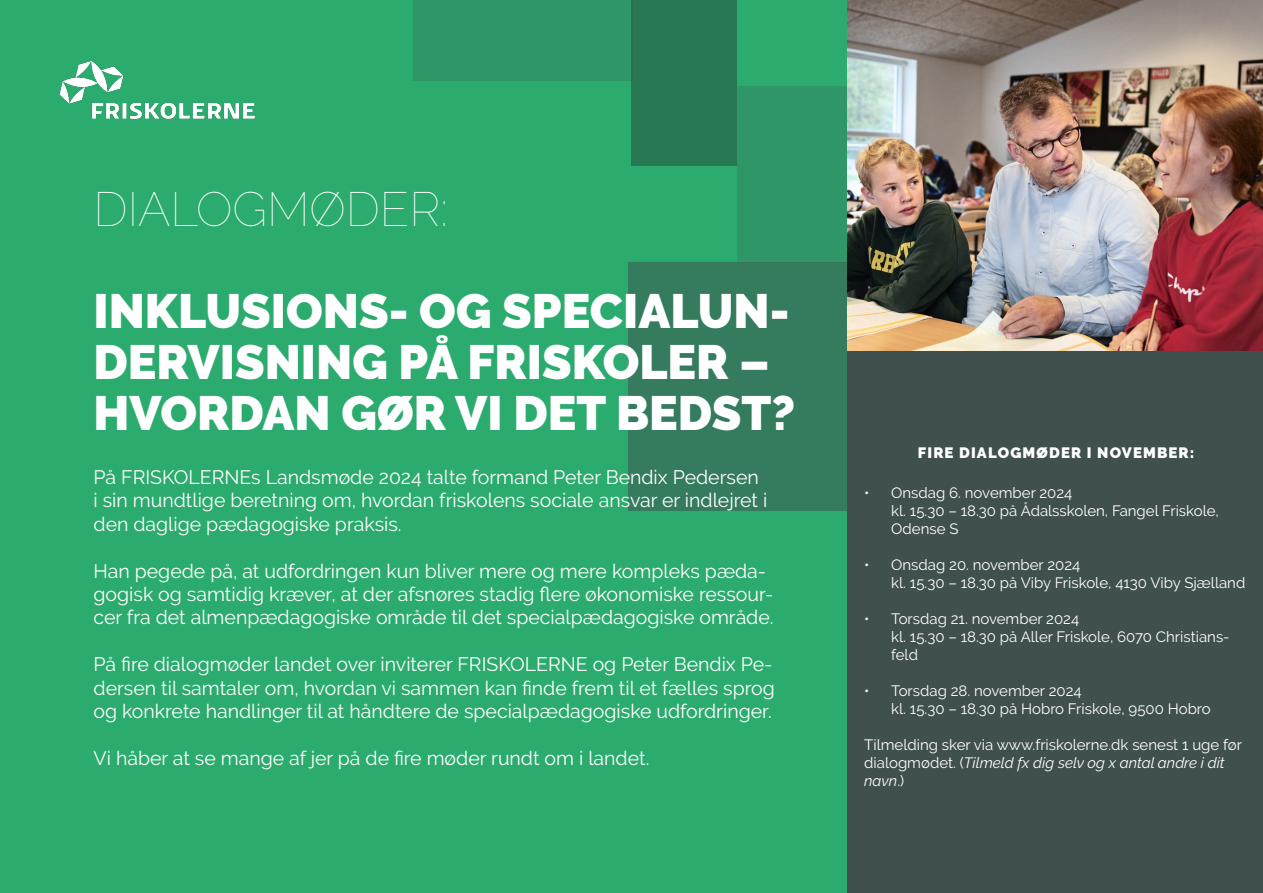
<style>
.page{position:relative;width:1263px;height:893px;background:#2bab6e}
.page>*{position:absolute;margin:0;border:0;box-sizing:border-box;transform-origin:0 0}
.t1{font:900 48px/51px "Raleway";color:#fff}
.t2{font:100 48px "Raleway";color:#fff}
.t3{font:19.5px/23.4px "Raleway";color:#fff}
.t4{font:15px/18px "Raleway";color:#fff}
.mellemrubrik{font:900 15px "Raleway";letter-spacing:.075em;color:#fff}
.s1{font-style:italic}
</style>
<div class="page">
<img style="left:59px;top:61px;width:196px;height:58px">
<div style="left:737px;top:86px;width:220px;height:176px;background:#2f9767"></div>
<div style="left:628px;top:262px;width:219px;height:249px;background:#357b5d"></div>
<div style="left:413px;top:0;width:220px;height:80px;background:#2f9767"></div>
<div style="left:847px;top:315px;width:416px;height:578px;background:#40504f"></div>
<img style="left:847px;top:0;width:416px;height:350px">
<div style="left:631px;top:0;width:106px;height:166px;background:#277853"></div>
<p class="t2" style="left:94px;top:181px;width:356px">DIALOGMØDER:</p>
<p class="t1" style="left:94px;top:286px;width:703px">INKLUSIONS- OG SPECIALUN-<br>DERVISNING PÅ FRISKOLER –<br>HVORDAN GØR VI DET BEDST?</p>
<p class="t3" style="left:94px;top:465px;width:675px">På FRISKOLERNEs Landsmøde 2024 talte formand Peter Bendix Pedersen i sin mundtlige beretning om, hvordan friskolens sociale ansvar er indlejret i den daglige pædagogiske praksis.</p>
<p class="t3" style="left:94px;top:559px;width:681px">Han pegede på, at udfordringen kun bliver mere og mere kompleks pæda&shy;gogisk og samtidig kræver, at der afsnøres stadig flere økonomiske ressour&shy;cer fra det almenpædagogiske område til det specialpædagogiske område.</p>
<p class="t3" style="left:94px;top:653px;width:683px">På fire dialogmøder landet over inviterer FRISKOLERNE og Peter Bendix Pe&shy;dersen til samtaler om, hvordan vi sammen kan finde frem til et fælles sprog og konkrete handlinger til at håndtere de specialpædagogiske udfordringer.</p>
<p class="t3" style="left:94px;top:746px;width:557px">Vi håber at se mange af jer på de fire møder rundt om i landet.</p>
<p class="mellemrubrik" style="left:918px;top:444px;width:278px">FIRE DIALOGMØDER I NOVEMBER:</p>
<p class="t4" style="left:891px;top:484px;width:329px;text-indent:-27px">• Onsdag 6. november 2024<br>kl. 15.30 – 18.30 på Ådalsskolen, Fangel Friskole,<br>Odense S</p>
<p class="t4" style="left:891px;top:556px;width:356px;text-indent:-27px">• Onsdag 20. november 2024<br>kl. 15.30 – 18.30 på Viby Friskole, 4130 Viby Sjælland</p>
<p class="t4" style="left:891px;top:610px;width:340px;text-indent:-27px">• Torsdag 21. november 2024<br>kl. 15.30 – 18.30 på Aller Friskole, 6070 Christians&shy;feld</p>
<p class="t4" style="left:891px;top:682px;width:321px;text-indent:-27px">• Torsdag 28. november 2024<br>kl. 15.30 – 18.30 på Hobro Friskole, 9500 Hobro</p>
<p class="t4" style="left:864px;top:736px;width:379px">Tilmelding sker via www.friskolerne.dk senest 1 uge før dialogmødet. (<span class="s1">Tilmeld fx dig selv og x antal andre i dit navn</span>.)</p>
</div>
